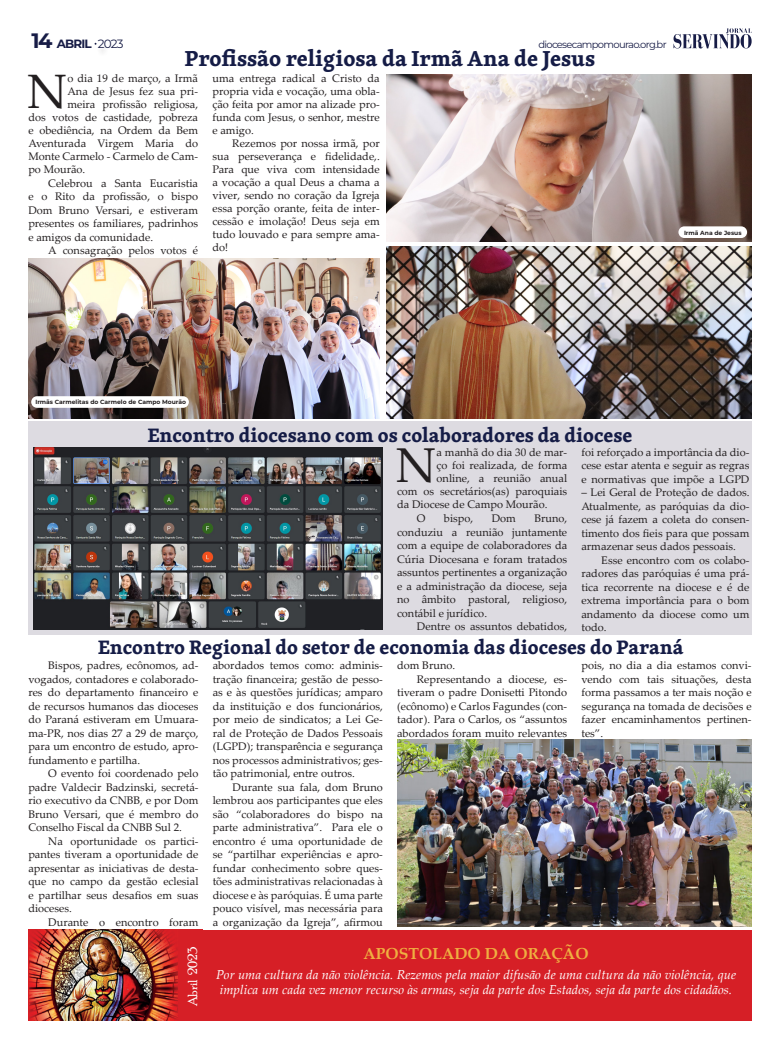
<style>
.page{position:relative;width:780px;height:1049px;background:#fff}
.page>*{position:absolute;margin:0;border:0;box-sizing:border-box;transform-origin:0 0}
.Estilo_de_parágrafo{font:48.9px "Palatino Linotype";color:#231f20}
.Estilo_de_parágrafo-2{font:48.3px "Palatino Linotype";color:#231f20}
.t1{font:700 22.3px "Skolar PE";color:#151c46}
.t2{font:700 20.9px "Montserrat";color:#171c46}
.t3{font:700 20px "Skolar PE";color:#151c46}
.t4{font:700 15.9px "Palatino Linotype";color:#efb041}
.t5{font:13.2px "Poor Richard";color:#fff}
.t6{font:italic 13px/15.6px "Palatino Linotype";color:#fff}
.t7{font:700 12px "Montserrat";letter-spacing:-.07em;color:#171c46}
.Texto_matéria{font:11px/13.5px "Palatino Linotype";color:#231f20;text-align:justify}
.Estilo_de_parágrafo-3{font:11px/13.5px "Palatino Linotype";color:#231f20;text-align:justify}
.t8{font:10px "Montserrat";letter-spacing:-.07em;color:#171c46}
.Estilo_de_parágrafo-4{font:700 6px "Montserrat";color:#231f20}
.s1{font-weight:400}
</style>
<div class="page">
<svg style="left:673px;top:28px;width:78px;height:20px"></svg>
<div style="left:96px;top:45px;width:12px;height:12px;background:#fbfbfb"></div>
<img style="left:386px;top:74px;width:365px;height:168px">
<img style="left:386px;top:247px;width:365px;height:171px">
<img style="left:28px;top:258px;width:352px;height:160px">
<div style="left:143px;top:930px;width:608px;height:90px;background:#d61f26"></div>
<img style="left:28px;top:930px;width:150px;height:90px">
<div style="left:28px;top:421px;width:723px;height:213px;background:#dddbe1"></div>
<div style="left:31px;top:396px;width:158px;height:12px;background:#fff;border-radius:6px"></div>
<div style="left:678px;top:226px;width:69px;height:12px;background:#fff;border-radius:6px"></div>
<img style="left:34px;top:448px;width:349px;height:181px">
<img style="left:397px;top:740px;width:354px;height:187px">
<p class="t2" style="left:31px;top:26px;width:23px">14</p>
<p class="t7" style="left:57px;top:35px;width:68px">ABRIL <span class="s1">2023</span></p>
<p class="t8" style="left:538px;top:38px;width:130px">diocesecampomourao.org.br</p>
<p class="t1" style="left:185px;top:41px;width:411px">Profissão religiosa da Irmã Ana de Jesus</p>
<p class="Estilo_de_parágrafo-2" style="left:27px;top:57px;width:42px">N</p>
<p class="Estilo_de_parágrafo-3" style="left:67px;top:71px;width:132px">o dia 19 de março, a Irmã</p>
<p class="Texto_matéria" style="left:212px;top:71px;width:169px;line-height:13px">uma entrega radical a Cristo da propria vida e vocação, uma obla&shy;ção feita por amor na alizade pro&shy;funda com Jesus, o senhor, mestre e amigo.</p>
<p class="Texto_matéria" style="left:212px;top:136px;width:169px;line-height:13px;text-indent:20px">Rezemos por nossa irmã, por sua perseverança e fidelidade,.<br>Para que viva com intensidade a vocação a qual Deus a chama a viver, sendo no coração da Igreja essa porção orante, feita de inter&shy;cessão e imolação! Deus seja em tudo louvado e para sempre ama&shy;do!</p>
<p class="Estilo_de_parágrafo-3" style="left:67px;top:84px;width:132px">Ana de Jesus fez sua pri-</p>
<p class="Estilo_de_parágrafo-3" style="left:67px;top:97px;width:132px">meira profissão religiosa,</p>
<p class="Estilo_de_parágrafo-3" style="left:28px;top:110px;width:171px">dos votos de castidade, pobreza</p>
<p class="Estilo_de_parágrafo-3" style="left:28px;top:123px;width:171px">e obediência, na Ordem da Bem</p>
<p class="Estilo_de_parágrafo-3" style="left:28px;top:136px;width:171px">Aventurada Virgem Maria do</p>
<p class="Estilo_de_parágrafo-3" style="left:28px;top:149px;width:171px">Monte Carmelo - Carmelo de Cam-</p>
<p class="Estilo_de_parágrafo-3" style="left:28px;top:162px;width:59px">po Mourão.</p>
<p class="Estilo_de_parágrafo-3" style="left:28px;top:176px;width:171px;text-indent:20px">Celebrou a Santa Eucaristia e o Rito da profissão, o bispo Dom Bruno Versari, e estiveram presentes os familiares, padrinhos e amigos da comunidade.</p>
<p class="Texto_matéria" style="left:48px;top:243px;width:151px">A consagração pelos votos é</p>
<p class="Estilo_de_parágrafo-4" style="left:684px;top:228px;width:59px">Irmã Ana de Jesus</p>
<p class="Estilo_de_parágrafo-4" style="left:35px;top:398px;width:152px">Irmãs Carmelitas do Carmelo de Campo Mourão</p>
<p class="t3" style="left:148px;top:419px;width:486px">Encontro diocesano com os colaboradores da diocese</p>
<p class="Estilo_de_parágrafo" style="left:396px;top:431px;width:42px">N</p>
<p class="Estilo_de_parágrafo-3" style="left:436px;top:445px;width:132px">a manhã do dia 30 de mar-</p>
<p class="Estilo_de_parágrafo-3" style="left:436px;top:458px;width:132px">ço foi realizada, de forma</p>
<p class="Estilo_de_parágrafo-3" style="left:436px;top:471px;width:132px">online, a reunião anual</p>
<p class="Estilo_de_parágrafo-3" style="left:397px;top:484px;width:172px">com os secretários(as) paroquiais</p>
<p class="Estilo_de_parágrafo-3" style="left:397px;top:497px;width:152px">da Diocese de Campo Mourão.</p>
<p class="Estilo_de_parágrafo-3" style="left:417px;top:511px;width:10px">O</p>
<p class="Estilo_de_parágrafo-3" style="left:444px;top:511px;width:31px">bispo,</p>
<p class="Estilo_de_parágrafo-3" style="left:491px;top:511px;width:26px">Dom</p>
<p class="Estilo_de_parágrafo-3" style="left:397px;top:511px;width:172px;text-indent:137px">Bruno, conduziu a reunião juntamente com a equipe de colaboradores da Cúria Diocesana e foram tratados assuntos pertinentes a organização e a administração da diocese, seja no âmbito pastoral, religioso, contábil e jurídico.</p>
<p class="Texto_matéria" style="left:417px;top:619px;width:152px">Dentre os assuntos debatidos,</p>
<p class="Texto_matéria" style="left:581px;top:445px;width:169px">foi reforçado a importância da dio&shy;cese estar atenta e seguir as regras e normativas que impõe a LGPD</p>
<p class="Texto_matéria" style="left:581px;top:485px;width:169px">– Lei Geral de Proteção de dados.<br>Atualmente, as paróquias da dio&shy;cese já fazem a coleta do consen&shy;timento dos fieis para que possam armazenar seus dados pessoais.</p>
<p class="Texto_matéria" style="left:581px;top:553px;width:169px;text-indent:20px">Esse encontro com os colabo&shy;radores das paróquias é uma prá&shy;tica recorrente na diocese e é de extrema importância para o bom andamento da diocese como um todo.</p>
<p class="t3" style="left:98px;top:631px;width:586px">Encontro Regional do setor de economia das dioceses do Paraná</p>
<p class="Texto_matéria" style="left:28px;top:658px;width:172px;text-indent:20px">Bispos, padres, ecônomos, ad&shy;vogados, contadores e colaborado&shy;res do departamento financeiro e de recursos humanos das dioceses do Paraná estiveram em Umuara&shy;ma-PR, nos dias 27 a 29 de março, para um encontro de estudo, apro&shy;fundamento e partilha.</p>
<p class="Texto_matéria" style="left:28px;top:766px;width:172px;text-indent:20px">O evento foi coordenado pelo padre Valdecir Badzinski, secretá&shy;rio executivo da CNBB, e por Dom Bruno Versari, que é membro do Conselho Fiscal da CNBB Sul 2.</p>
<p class="Texto_matéria" style="left:28px;top:834px;width:172px;text-indent:20px">Na oportunidade os partici&shy;pantes tiveram a oportunidade de apresentar as iniciativas de desta&shy;que no campo da gestão eclesial e partilhar seus desafios em suas dioceses.</p>
<p class="Texto_matéria" style="left:48px;top:915px;width:152px">Durante o encontro foram</p>
<p class="Texto_matéria" style="left:213px;top:658px;width:172px">abordados temos como: adminis&shy;tração financeira; gestão de pesso&shy;as e às questões jurídicas; amparo da instituição e dos funcionários, por meio de sindicatos; a Lei Ge&shy;ral de Proteção de Dados Pessoais (LGPD); transparência e segurança nos processos administrativos; ges&shy;tão patrimonial, entre outros.</p>
<p class="Texto_matéria" style="left:213px;top:780px;width:172px;text-indent:20px">Durante sua fala, dom Bruno lembrou aos participantes que eles são “colaboradores do bispo na parte administrativa”. Para ele o encontro é uma oportunidade de se “partilhar experiências e apro&shy;fundar conhecimento sobre ques&shy;tões administrativas relacionadas à diocese e às paróquias. É uma parte pouco visível, mas necessária para a organização da Igreja”, afirmou</p>
<p class="Texto_matéria" style="left:397px;top:658px;width:60px">dom Bruno.</p>
<p class="Texto_matéria" style="left:397px;top:672px;width:172px;text-indent:20px">Representando a diocese, es&shy;tiveram o padre Donisetti Pitondo (ecônomo) e Carlos Fagundes (con&shy;tador). Para o Carlos, os “assuntos abordados foram muito relevantes</p>
<p class="Texto_matéria" style="left:581px;top:658px;width:172px">pois, no dia a dia estamos convi&shy;vendo com tais situações, desta forma passamos a ter mais noção e segurança na tomada de decisões e fazer encaminhamentos pertinen&shy;tes”.</p>
<p class="t5" style="left:185px;top:1006px;width:61px;rotate:-90deg">Abril 2023</p>
<p class="t4" style="left:363px;top:942px;width:227px">APOSTOLADO DA ORAÇÃO</p>
<p class="t6" style="left:216px;top:966px;width:521px">Por uma cultura da não violência. Rezemos pela maior difusão de uma cultura da não violência, que implica um cada vez menor recurso às armas, seja da parte dos Estados, seja da parte dos cidadãos.</p>
</div>
